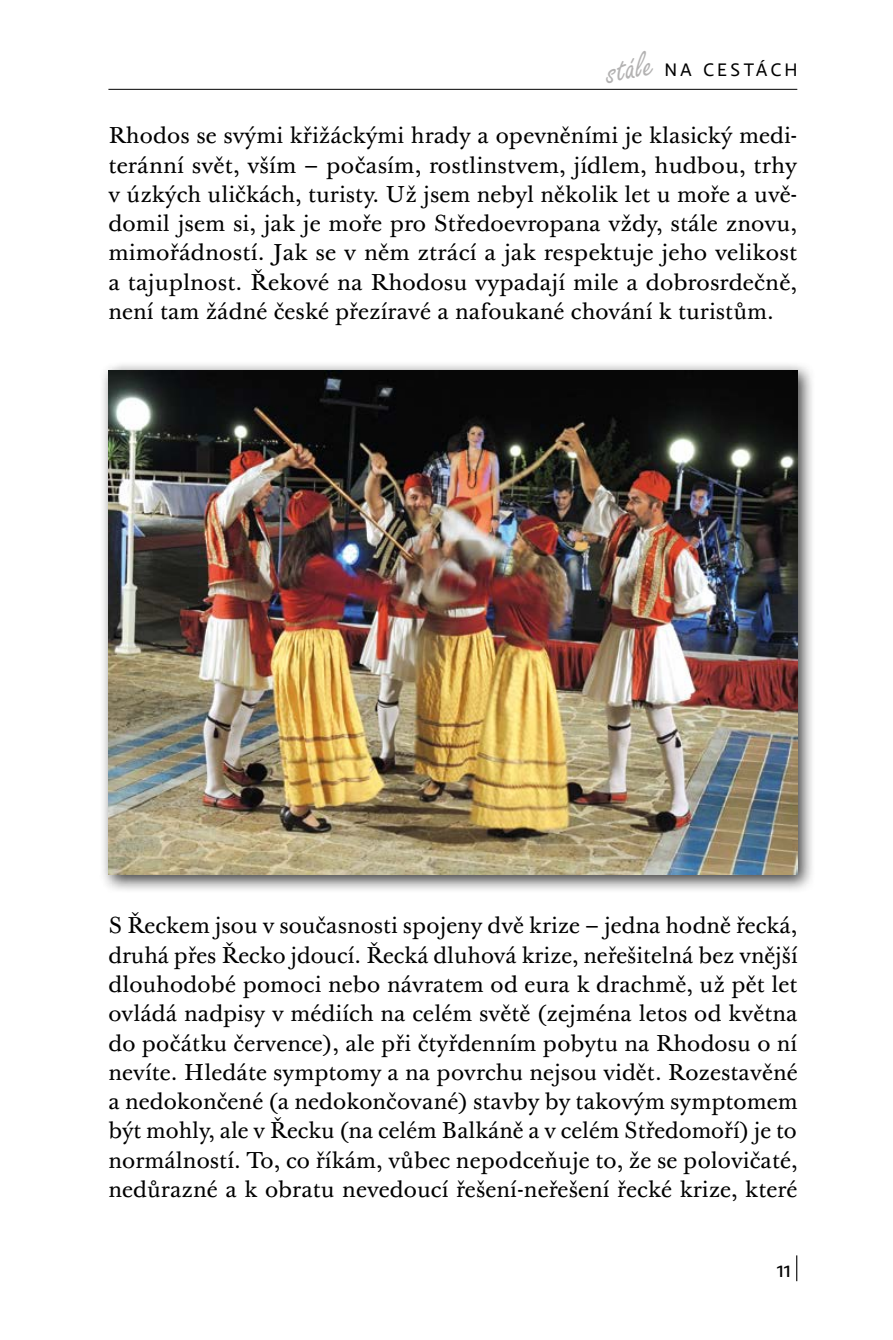
<style>
.page{position:relative;width:893px;height:1340px;background:#fff}
.page>*{position:absolute;margin:0;border:0;box-sizing:border-box;transform-origin:0 0}
.t1{font:38.25px "Freestyle Script";color:#b3b2b2}
.sazba_bez_odrazky{font:22.5px/29.2px "Baskerville Ten Pro";letter-spacing:.005em;color:#000;text-align:justify}
.t2{font:22.5px "Comenia Sans";color:#000}
.t3{font:18px "Comenia Sans";letter-spacing:.2em;color:#000}
</style>
<div class="page">
<hr style="left:108px;top:89px;width:689px;height:1px;background:#000">
<svg style="left:796px;top:1255px;width:1px;height:26px"></svg>
<div style="left:99px;top:361px;width:717px;height:532px;background:#000;opacity:.75"></div>
<img style="left:108px;top:370px;width:689px;height:505px">
<h1 class="t1" style="left:602px;top:53px;width:50px;rotate:-12deg">stále</h1>
<p class="t3" style="left:665px;top:59px;width:134px">NA CESTÁCH</p>
<p class="sazba_bez_odrazky" style="left:108px;top:122px;width:690px">Rhodos se svými křižáckými hrady a opevněními je klasický medi&shy;teránní svět, vším – počasím, rostlinstvem, jídlem, hudbou, trhy v úzkých uličkách, turisty. Už jsem nebyl několik let u moře a uvě&shy;domil jsem si, jak je moře pro Středoevropana vždy, stále znovu, mimořádností. Jak se v něm ztrácí a jak respektuje jeho velikost a tajuplnost. Řekové na Rhodosu vypadají mile a dobrosrdečně, není tam žádné české přezíravé a nafoukané chování k turistům.</p>
<p class="sazba_bez_odrazky" style="left:108px;top:912px;width:691px">S Řeckem jsou v současnosti spojeny dvě krize – jedna hodně řecká, druhá přes Řecko jdoucí. Řecká dluhová krize, neřešitelná bez vnější dlouhodobé pomoci nebo návratem od eura k drachmě, už pět let ovládá nadpisy v médiích na celém světě (zejména letos od května do počátku července), ale při čtyřdenním pobytu na Rhodosu o ní nevíte. Hledáte symptomy a na povrchu nejsou vidět. Rozestavěné a nedokončené (a nedokončované) stavby by takovým symptomem být mohly, ale v Řecku (na celém Balkáně a v celém Středomoří) je to normálností. To, co říkám, vůbec nepodceňuje to, že se polovičaté, nedůrazné a k obratu nevedoucí řešení-neřešení řecké krize, které</p>
<p class="t2" style="left:777px;top:1254px;width:15px">11</p>
</div>
